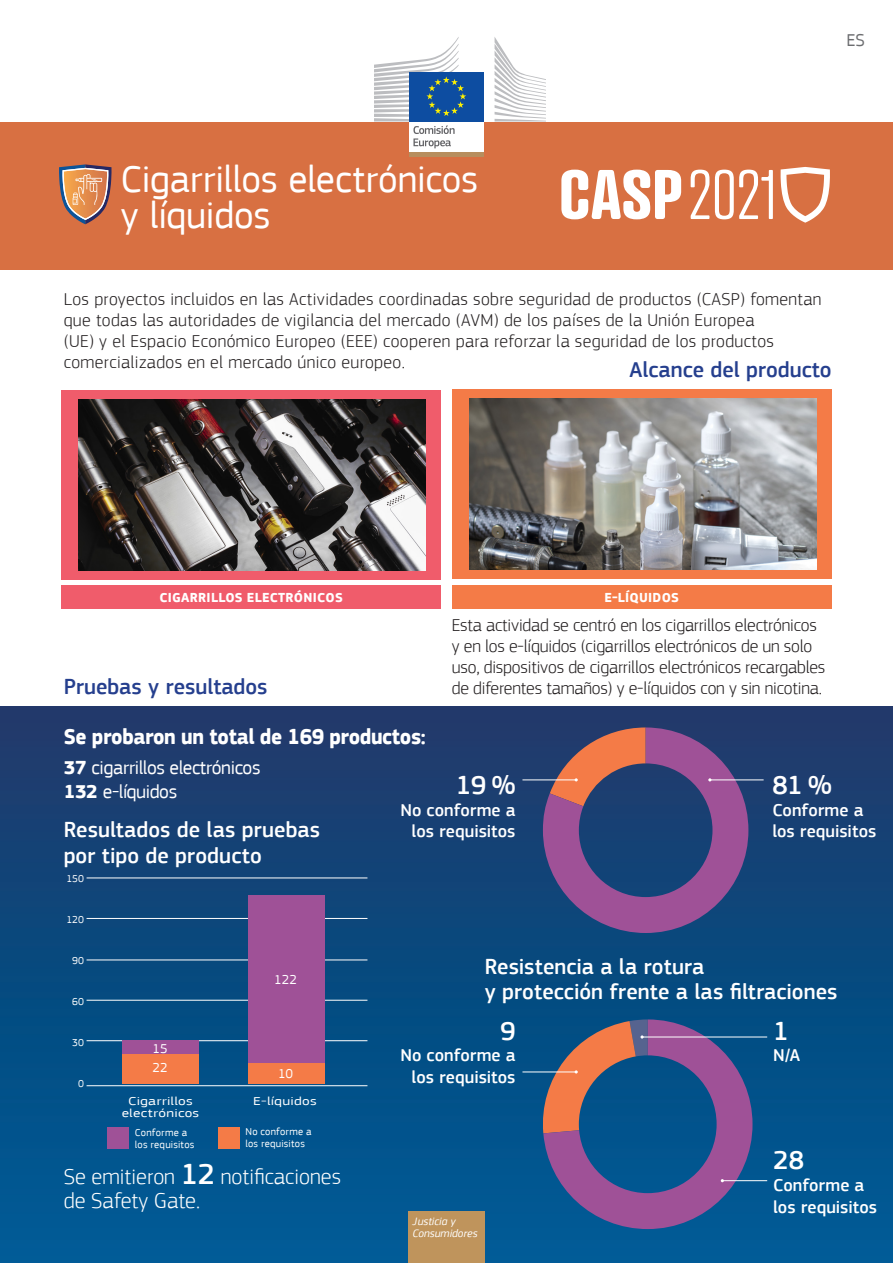
<style>
.page{position:relative;width:893px;height:1263px;background:#fff}
.page>*{position:absolute;margin:0;border:0;box-sizing:border-box;transform-origin:0 0}
.Activity_white{font:39px/36px "EC Square Sans Pro";letter-spacing:-.005em;color:#fff}
.Data_annotation_WHIT{font:500 27px "EC Square Sans Pro";color:#fff}
._15pt_WHITE{font:500 22.5px "EC Square Sans Pro";letter-spacing:.005em;color:#fff}
.t1{font:300 22.5px/24px "EC Square Sans Pro";color:#fff}
.t2{font:500 22.5px "EC Square Sans Pro";color:#253f8e}
.t3{font:700 22.5px "EC Square Sans Pro";letter-spacing:-.02em;color:#fff;scale:.93 1}
.t4{font:19.5px "EC Square Sans Pro";letter-spacing:-.02em;color:#fff}
.t5{font:300 18px/21px "EC Square Sans Pro";letter-spacing:.02em;color:#231f20}
.t6{font:300 18px/21px "EC Square Sans Pro";letter-spacing:-.01em;color:#231f20}
.Data_annotation_WHIT-2{font:500 18px/21.6px "EC Square Sans Pro";color:#fff;text-align:right}
.Code_Langue{font:18px "EC Square Sans Pro";color:#6c6d70}
.t7{font:700 13.5px "EC Square Sans Pro";letter-spacing:.02em;color:#fff}
._6pt_BLACK{font:13.5px "EC Square Sans Pro";letter-spacing:.01em;color:#fff}
._7pt_BLACK{font:12px/12px "EC Square Sans Pro";letter-spacing:.015em;color:#fff;text-align:center;scale:1.27 1}
.t8{font:italic 11.25px/12px "EC Square Sans Pro";color:#fff}
._7pt_BLACK-2{font:10.5px "EC Square Sans Pro";letter-spacing:.02em;color:#fff}
.s1{font-weight:700}
.s2{font-weight:500;font-size:30px}
</style>
<div class="page">
<img style="left:0;top:706px;width:893px;height:557px">
<hr style="left:522px;top:779px;width:54px;height:1px;background:#fff">
<hr style="left:710px;top:779px;width:54px;height:1px;background:#fff">
<svg style="left:543px;top:727px;width:205px;height:206px;background:#5c4c7c"></svg>
<div style="left:107px;top:1127px;width:21px;height:22px;background:#9f5197"></div>
<div style="left:218px;top:1127px;width:21px;height:22px;background:#f47b47"></div>
<div style="left:61px;top:390px;width:380px;height:190px;background:#f05c6b"></div>
<div style="left:452px;top:389px;width:380px;height:190px;background:#f47b47"></div>
<img style="left:78px;top:399px;width:347px;height:171px">
<img style="left:469px;top:399px;width:347px;height:171px">
<div style="left:61px;top:585px;width:380px;height:24px;background:#f05c6b"></div>
<div style="left:452px;top:585px;width:380px;height:24px;background:#f47b47"></div>
<hr style="left:87px;top:877px;width:280px;height:1px;background:#fff">
<hr style="left:87px;top:918px;width:280px;height:1px;background:#fff">
<hr style="left:87px;top:959px;width:280px;height:1px;background:#fff">
<hr style="left:87px;top:1000px;width:280px;height:1px;background:#fff">
<hr style="left:87px;top:1040px;width:280px;height:1px;background:#fff">
<hr style="left:87px;top:1085px;width:280px;height:1px;background:#fff">
<div style="left:122px;top:1054px;width:77px;height:30px;background:#f47b47"></div>
<div style="left:248px;top:1063px;width:77px;height:21px;background:#f47b47"></div>
<div style="left:122px;top:1040px;width:77px;height:14px;background:#9f5197"></div>
<div style="left:248px;top:895px;width:77px;height:168px;background:#9f5197"></div>
<hr style="left:522px;top:1071px;width:54px;height:1px;background:#fff">
<hr style="left:722px;top:1180px;width:45px;height:1px;background:#fff">
<hr style="left:642px;top:1036px;width:125px;height:1px;background:#fff">
<svg style="left:539px;top:1019px;width:213px;height:210px;background:#4f5788"></svg>
<div style="left:0;top:121px;width:893px;height:149px;background:#d87042"></div>
<div style="left:408px;top:1212px;width:77px;height:51px;background:#bf945c"></div>
<svg style="left:780px;top:167px;width:50px;height:56px"></svg>
<svg style="left:561px;top:170px;width:120px;height:49px"></svg>
<svg style="left:691px;top:170px;width:18px;height:49px"></svg>
<svg style="left:715px;top:170px;width:58px;height:49px"></svg>
<svg style="left:59px;top:164px;width:53px;height:60px"></svg>
<div style="left:409px;top:120px;width:74px;height:33px;background:#fff"></div>
<hr style="left:409px;top:152px;width:74px;height:4px;background:#b78e5e">
<svg style="left:495px;top:38px;width:51px;height:83px"></svg>
<div style="left:409px;top:72px;width:74px;height:49px;background:#0d4da1"></div>
<svg style="left:374px;top:37px;width:92px;height:111px"></svg>
<p class="Code_Langue" style="left:846px;top:30px;width:20px">ES</p>
<p class="Activity_white" style="left:121px;top:162px;width:359px">Cigarrillos electrónicos y líquidos</p>
<p class="t5" style="left:64px;top:288px;width:759px">Los proyectos incluidos en las Actividades coordinadas sobre seguridad de productos (CASP) fomentan que todas las autoridades de vigilancia del mercado (AVM) de los países de la Unión Europea<br>(UE) y el Espacio Económico Europeo (EEE) cooperen para reforzar la seguridad de los productos comercializados en el mercado único europeo.</p>
<p class="t2" style="left:630px;top:357px;width:204px">Alcance del producto</p>
<p class="t7" style="left:160px;top:589px;width:185px">CIGARRILLOS ELECTRÓNICOS</p>
<p class="t7" style="left:604px;top:589px;width:76px">E-LÍQUIDOS</p>
<p class="t2" style="left:64px;top:673px;width:205px">Pruebas y resultados</p>
<p class="t6" style="left:452px;top:615px;width:375px">Esta actividad se centró en los cigarrillos electrónicos y en los e-líquidos (cigarrillos electrónicos de un solo uso, dispositivos de cigarrillos electrónicos recargables de diferentes tamaños) y e-líquidos con y sin nicotina.</p>
<p class="t3" style="left:64px;top:723px;width:391px">Se probaron un total de 169 productos:</p>
<p class="t4" style="left:64px;top:756px;width:198px"><span class="s1">37</span> cigarrillos electrónicos</p>
<p class="t4" style="left:64px;top:780px;width:115px"><span class="s1">132</span> e-líquidos</p>
<p class="Data_annotation_WHIT" style="left:456px;top:769px;width:61px">19 %</p>
<p class="Data_annotation_WHIT-2" style="left:400px;top:799px;width:117px">No conforme a los requisitos</p>
<p class="Data_annotation_WHIT" style="left:772px;top:769px;width:61px">81 %</p>
<p class="Data_annotation_WHIT-2" style="left:772px;top:799px;width:93px">Conforme a</p>
<p class="_15pt_WHITE" style="left:64px;top:816px;width:258px">Resultados de las pruebas</p>
<p class="Data_annotation_WHIT-2" style="left:772px;top:821px;width:105px">los requisitos</p>
<p class="_15pt_WHITE" style="left:64px;top:842px;width:200px">por tipo de producto</p>
<p class="_7pt_BLACK-2" style="left:66px;top:873px;width:19px">150</p>
<p class="_7pt_BLACK-2" style="left:66px;top:914px;width:19px">120</p>
<p class="_7pt_BLACK-2" style="left:72px;top:955px;width:13px">90</p>
<p class="_7pt_BLACK-2" style="left:72px;top:996px;width:13px">60</p>
<p class="_7pt_BLACK-2" style="left:72px;top:1036px;width:13px">30</p>
<p class="_7pt_BLACK-2" style="left:78px;top:1077px;width:7px">0</p>
<p class="_6pt_BLACK" style="left:152px;top:1041px;width:17px">15</p>
<p class="_6pt_BLACK" style="left:152px;top:1059px;width:17px">22</p>
<p class="_6pt_BLACK" style="left:274px;top:971px;width:24px">122</p>
<p class="_6pt_BLACK" style="left:278px;top:1065px;width:16px">10</p>
<p class="_7pt_BLACK" style="left:122px;top:1095px;width:63px">Cigarrillos electrónicos</p>
<p class="_7pt_BLACK" style="left:253px;top:1095px;width:51px">E-líquidos</p>
<p class="_7pt_BLACK-2" style="left:135px;top:1127px;width:54px">Conforme a</p>
<p class="_7pt_BLACK-2" style="left:135px;top:1139px;width:61px">los requisitos</p>
<p class="_7pt_BLACK-2" style="left:245px;top:1126px;width:68px">No conforme a</p>
<p class="_7pt_BLACK-2" style="left:245px;top:1138px;width:61px">los requisitos</p>
<p class="t1" style="left:64px;top:1164px;width:279px">Se emitieron <span class="s2">12</span> notificaciones de Safety Gate.</p>
<p class="_15pt_WHITE" style="left:485px;top:953px;width:221px">Resistencia a la rotura</p>
<p class="_15pt_WHITE" style="left:485px;top:978px;width:354px">y protección frente a las filtraciones</p>
<p class="Data_annotation_WHIT" style="left:500px;top:1015px;width:17px">9</p>
<p class="Data_annotation_WHIT-2" style="left:400px;top:1045px;width:117px">No conforme a los requisitos</p>
<p class="t8" style="left:412px;top:1215px;width:67px">Justicia y<br>Consumidores</p>
<p class="Data_annotation_WHIT" style="left:773px;top:1015px;width:17px">1</p>
<p class="Data_annotation_WHIT-2" style="left:773px;top:1045px;width:29px">N/A</p>
<p class="Data_annotation_WHIT" style="left:773px;top:1145px;width:33px">28</p>
<p class="Data_annotation_WHIT-2" style="left:773px;top:1174px;width:93px">Conforme a</p>
<p class="Data_annotation_WHIT-2" style="left:773px;top:1196px;width:105px">los requisitos</p>
</div>
